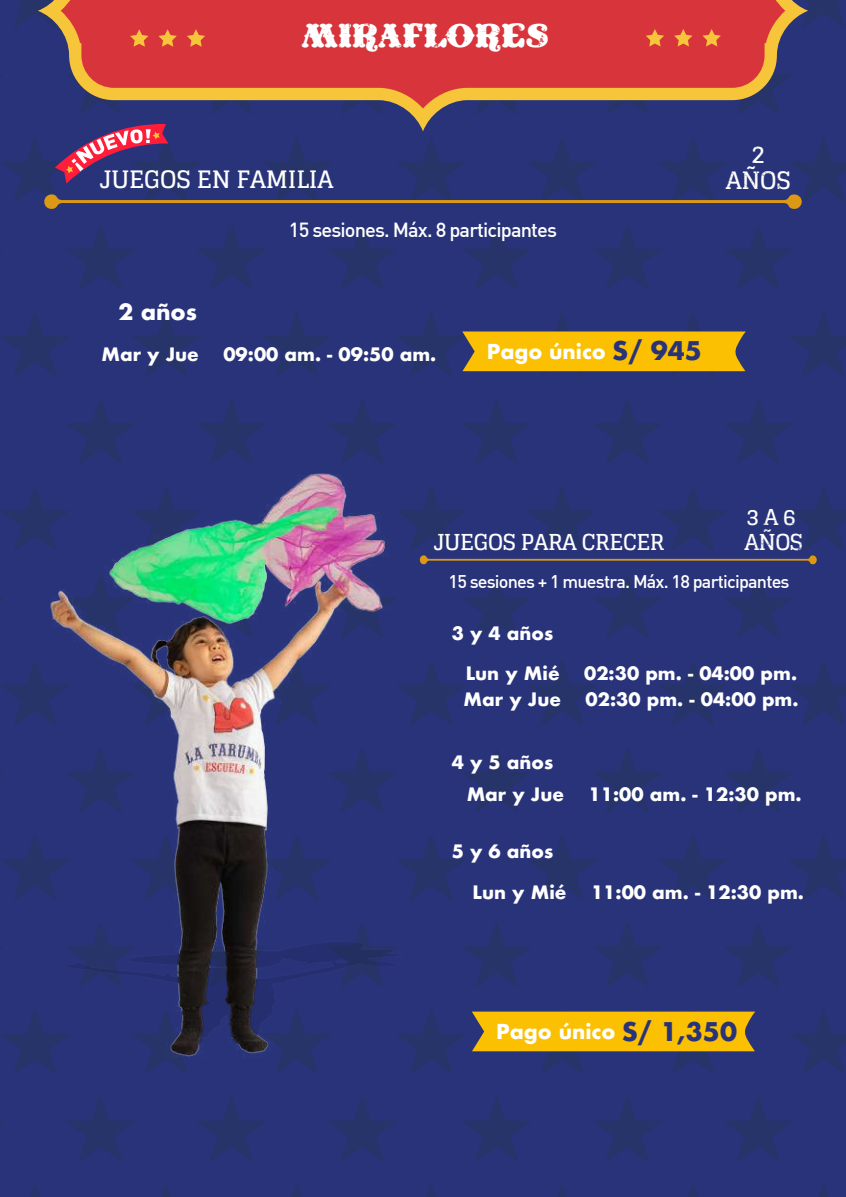
<style>
.page{position:relative;width:846px;height:1197px;background:#29337a}
.page>*{position:absolute;margin:0;border:0;box-sizing:border-box;transform-origin:0 0}
.t1{font:37.4px "Coney Island";letter-spacing:-.01em;color:#fff}
.t2{font:700 24px "Glegoo";letter-spacing:-.01em;color:#fff}
.t3{font:700 22px "Glegoo";letter-spacing:-.02em;color:#fff}
.t4{font:700 21.8px "Futura";color:#fff}
.t5{font:700 20px "Futura";color:#fff}
.t6{font:500 20px "DIN";letter-spacing:-.045em;color:#fff}
.t7{font:700 18px "Futura";color:#fff}
.t8{font:500 18px "DIN";letter-spacing:-.045em;color:#fff}
.s1{font-size:25px;color:#29337a}
</style>
<div class="page">
<svg style="left:329px;top:225px;width:66px;height:42px"></svg>
<svg style="left:67px;top:225px;width:67px;height:42px"></svg>
<svg style="left:198px;top:225px;width:67px;height:42px"></svg>
<svg style="left:808px;top:0;width:36px;height:27px"></svg>
<svg style="left:802px;top:138px;width:44px;height:63px"></svg>
<svg style="left:463px;top:225px;width:67px;height:42px"></svg>
<svg style="left:594px;top:225px;width:67px;height:64px"></svg>
<svg style="left:725px;top:225px;width:66px;height:64px"></svg>
<svg style="left:791px;top:313px;width:55px;height:63px"></svg>
<svg style="left:594px;top:400px;width:67px;height:63px"></svg>
<svg style="left:725px;top:400px;width:66px;height:63px"></svg>
<svg style="left:594px;top:574px;width:67px;height:63px"></svg>
<svg style="left:725px;top:574px;width:66px;height:63px"></svg>
<svg style="left:555px;top:661px;width:40px;height:64px"></svg>
<svg style="left:660px;top:661px;width:66px;height:64px"></svg>
<svg style="left:790px;top:661px;width:56px;height:64px"></svg>
<svg style="left:594px;top:749px;width:67px;height:63px"></svg>
<svg style="left:725px;top:749px;width:66px;height:63px"></svg>
<svg style="left:555px;top:836px;width:41px;height:63px"></svg>
<svg style="left:659px;top:836px;width:67px;height:63px"></svg>
<svg style="left:790px;top:836px;width:56px;height:63px"></svg>
<svg style="left:594px;top:923px;width:67px;height:63px"></svg>
<svg style="left:725px;top:923px;width:66px;height:63px"></svg>
<svg style="left:790px;top:1010px;width:56px;height:64px"></svg>
<svg style="left:594px;top:1097px;width:67px;height:64px"></svg>
<svg style="left:725px;top:1097px;width:66px;height:64px"></svg>
<svg style="left:557px;top:1185px;width:10px;height:12px"></svg>
<svg style="left:688px;top:1185px;width:10px;height:12px"></svg>
<svg style="left:819px;top:1185px;width:9px;height:12px"></svg>
<svg style="left:555px;top:313px;width:191px;height:63px"></svg>
<svg style="left:555px;top:487px;width:291px;height:78px"></svg>
<svg style="left:555px;top:1010px;width:200px;height:63px"></svg>
<img style="left:0;top:267px;width:555px;height:930px">
<svg style="left:0;top:0;width:792px;height:115px"></svg>
<svg style="left:2px;top:123px;width:800px;height:86px"></svg>
<h1 class="t1" style="left:299px;top:14px;width:250px">MIRAFLORES</h1>
<h2 class="t2" style="left:751px;top:141px;width:16px">2</h2>
<h2 class="t2" style="left:100px;top:165px;width:235px">JUEGOS EN FAMILIA</h2>
<h2 class="t2" style="left:726px;top:166px;width:67px">AÑOS</h2>
<p class="t4" style="left:118px;top:296px;width:80px">2 años</p>
<p class="t6" style="left:289px;top:217px;width:270px">15 sesiones. Máx. 8 participantes</p>
<p class="t7" style="left:101px;top:341px;width:99px">Mar y Jue</p>
<p class="t7" style="left:223px;top:341px;width:214px">09:00 am. - 09:50 am.</p>
<p class="t5" style="left:487px;top:337px;width:217px">Pago único <span class="s1">S/ 945</span></p>
<p class="t3" style="left:746px;top:504px;width:52px">3 A 6</p>
<p class="t3" style="left:434px;top:529px;width:232px">JUEGOS PARA CRECER</p>
<p class="t3" style="left:744px;top:530px;width:60px">AÑOS</p>
<p class="t8" style="left:448px;top:570px;width:343px">15 sesiones + 1 muestra. Máx. 18 participantes</p>
<p class="t7" style="left:452px;top:620px;width:103px">3 y 4 años</p>
<p class="t7" style="left:466px;top:660px;width:95px">Lun y Mié</p>
<p class="t7" style="left:584px;top:660px;width:214px">02:30 pm. - 04:00 pm.</p>
<p class="t7" style="left:464px;top:686px;width:99px">Mar y Jue</p>
<p class="t7" style="left:586px;top:686px;width:214px">02:30 pm. - 04:00 pm.</p>
<p class="t7" style="left:452px;top:749px;width:103px">4 y 5 años</p>
<p class="t7" style="left:467px;top:781px;width:99px">Mar y Jue</p>
<p class="t7" style="left:589px;top:781px;width:214px">11:00 am. - 12:30 pm.</p>
<p class="t7" style="left:452px;top:838px;width:103px">5 y 6 años</p>
<p class="t7" style="left:473px;top:879px;width:95px">Lun y Mié</p>
<p class="t7" style="left:591px;top:879px;width:214px">11:00 am. - 12:30 pm.</p>
<p class="t5" style="left:496px;top:1017px;width:242px">Pago único <span class="s1">S/ 1,350</span></p>
</div>
